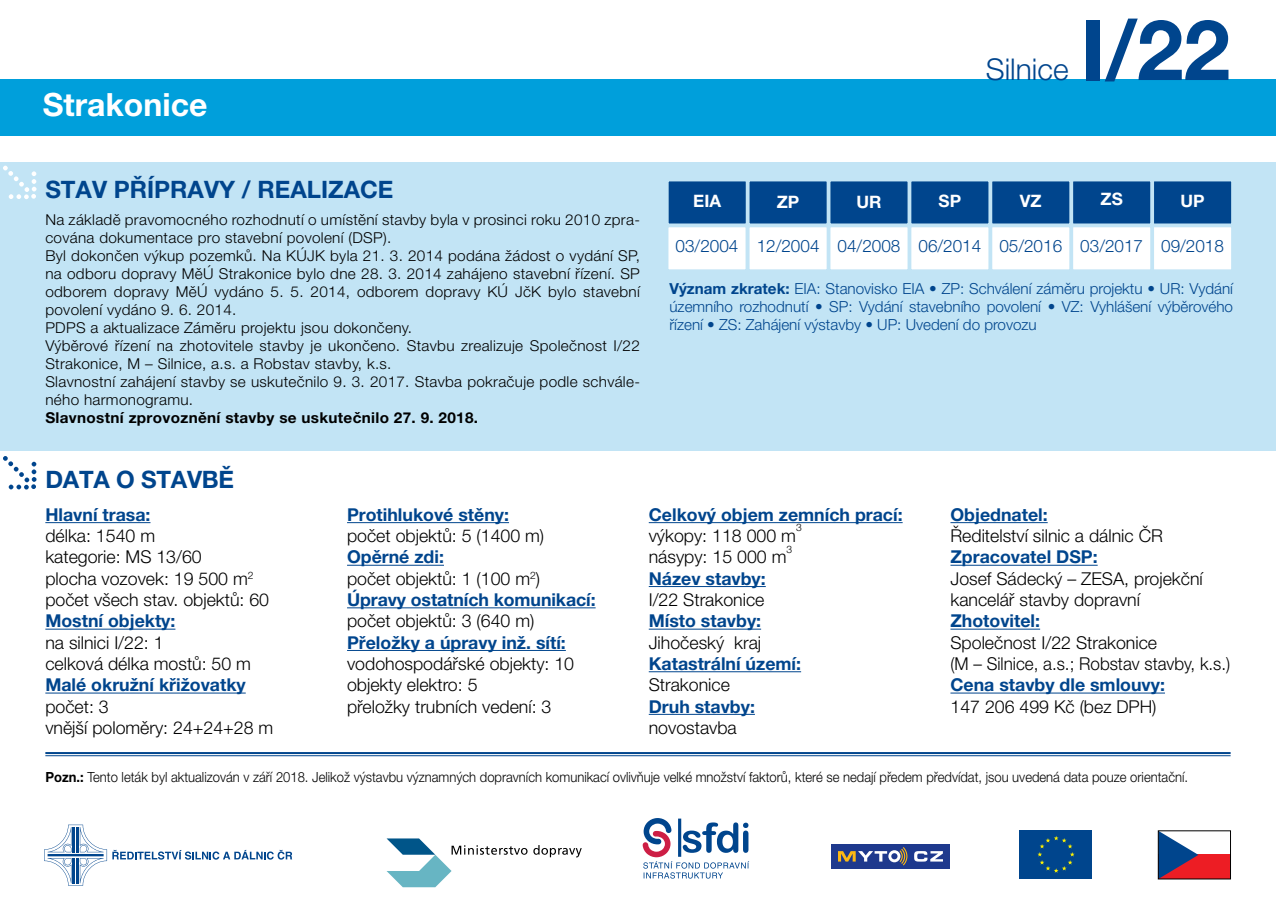
<style>
.page{position:relative;width:1276px;height:908px;background:#fff}
.page>*{position:absolute;margin:0;border:0;box-sizing:border-box;transform-origin:0 0}
.t1{font:700 84px "Helvetica Neue LT Pro";color:#00458d}
.t2{font:700 32px "Helvetica Neue LT Pro";color:#fff}
.t3{font:300 30px "Helvetica Neue LT Pro";color:#00458d}
.t4{font:700 24px "Helvetica Neue LT Pro";color:#00458d}
.t5{font:300 17.8px/21.2px "Helvetica Neue LT Pro";color:#000}
.t6{font:700 17.8px/21.2px "Helvetica Neue LT Pro";color:#00458d}
.t7{font:300 17.2px "Helvetica Neue LT Pro";color:#00458d}
.t8{font:700 17.2px "Helvetica Neue LT Pro";color:#fff}
.t9{font:300 15.2px/18.2px "Helvetica Neue LT Pro";color:#00458d;text-align:justify}
.t10{font:300 15px/18px "Helvetica Neue LT Pro";letter-spacing:.02em;color:#000}
.t11{font:700 15px "Helvetica Neue LT Pro";letter-spacing:.02em;color:#000}
.t12{font:300 14px "Helvetica Neue LT Pro";color:#000;scale:.93 1}
.t13{font:300 10.2px "Helvetica Neue LT Pro";color:#000}
.s1{font-weight:700}
.s2{font-weight:300;color:#000}
</style>
<div class="page">
<div style="left:0;top:79px;width:1276px;height:57px;background:#009fdb"></div>
<div style="left:0;top:162px;width:1276px;height:288px;background:#c2e4f5"></div>
<svg style="left:3px;top:165px;width:34px;height:34px"></svg>
<div style="left:1153px;top:180px;width:79px;height:44px;background:#00458d"></div>
<div style="left:1152px;top:179px;width:81px;height:46px;border:2px solid #c2e4f5"></div>
<div style="left:991px;top:180px;width:79px;height:44px;background:#00458d"></div>
<div style="left:990px;top:179px;width:81px;height:46px;border:2px solid #c2e4f5"></div>
<div style="left:829px;top:180px;width:79px;height:44px;background:#00458d"></div>
<div style="left:828px;top:179px;width:81px;height:46px;border:2px solid #c2e4f5"></div>
<div style="left:1072px;top:180px;width:79px;height:44px;background:#00458d"></div>
<div style="left:1071px;top:179px;width:81px;height:46px;border:2px solid #c2e4f5"></div>
<div style="left:910px;top:180px;width:79px;height:44px;background:#00458d"></div>
<div style="left:909px;top:179px;width:81px;height:46px;border:2px solid #c2e4f5"></div>
<div style="left:748px;top:180px;width:79px;height:44px;background:#00458d"></div>
<div style="left:747px;top:179px;width:81px;height:46px;border:2px solid #c2e4f5"></div>
<div style="left:668px;top:180px;width:78px;height:44px;background:#00458d"></div>
<div style="left:667px;top:179px;width:80px;height:46px;border:2px solid #c2e4f5"></div>
<div style="left:1153px;top:226px;width:79px;height:44px;background:#fff"></div>
<div style="left:1152px;top:225px;width:81px;height:46px;border:2px solid #c2e4f5"></div>
<div style="left:991px;top:226px;width:79px;height:44px;background:#fff"></div>
<div style="left:990px;top:225px;width:81px;height:46px;border:2px solid #c2e4f5"></div>
<div style="left:829px;top:226px;width:79px;height:44px;background:#fff"></div>
<div style="left:828px;top:225px;width:81px;height:46px;border:2px solid #c2e4f5"></div>
<div style="left:1072px;top:226px;width:79px;height:44px;background:#fff"></div>
<div style="left:1071px;top:225px;width:81px;height:46px;border:2px solid #c2e4f5"></div>
<div style="left:910px;top:226px;width:79px;height:44px;background:#fff"></div>
<div style="left:909px;top:225px;width:81px;height:46px;border:2px solid #c2e4f5"></div>
<div style="left:748px;top:226px;width:79px;height:44px;background:#fff"></div>
<div style="left:747px;top:225px;width:81px;height:46px;border:2px solid #c2e4f5"></div>
<div style="left:667px;top:226px;width:79px;height:44px;background:#fff"></div>
<div style="left:666px;top:225px;width:81px;height:46px;border:2px solid #c2e4f5"></div>
<div style="left:1019px;top:830px;width:72px;height:48px;background:#00458d"></div>
<svg style="left:1037px;top:836px;width:37px;height:36px"></svg>
<div style="left:1158px;top:854px;width:72px;height:24px;background:#ed1d24"></div>
<svg style="left:1160px;top:832px;width:38px;height:44px"></svg>
<svg style="left:44px;top:824px;width:248px;height:61px"></svg>
<svg style="left:642px;top:818px;width:107px;height:60px"></svg>
<hr style="left:45px;top:751px;width:1185px;height:2px;background:#00458d">
<hr style="left:45px;top:755px;width:1185px;height:1px;background:#00458d">
<hr style="left:45px;top:522px;width:105px;height:1px;background:#00458d">
<hr style="left:45px;top:628px;width:130px;height:1px;background:#00458d">
<hr style="left:45px;top:692px;width:201px;height:1px;background:#00458d">
<hr style="left:347px;top:522px;width:162px;height:1px;background:#00458d">
<hr style="left:347px;top:564px;width:97px;height:1px;background:#00458d">
<hr style="left:347px;top:607px;width:248px;height:1px;background:#00458d">
<hr style="left:347px;top:649px;width:219px;height:1px;background:#00458d">
<hr style="left:649px;top:522px;width:253px;height:1px;background:#00458d">
<hr style="left:649px;top:586px;width:117px;height:1px;background:#00458d">
<hr style="left:649px;top:628px;width:112px;height:1px;background:#00458d">
<hr style="left:649px;top:671px;width:152px;height:1px;background:#00458d">
<hr style="left:649px;top:713px;width:106px;height:1px;background:#00458d">
<hr style="left:950px;top:522px;width:97px;height:1px;background:#00458d">
<hr style="left:950px;top:564px;width:147px;height:1px;background:#00458d">
<hr style="left:950px;top:628px;width:90px;height:1px;background:#00458d">
<hr style="left:950px;top:692px;width:215px;height:1px;background:#00458d">
<svg style="left:3px;top:456px;width:34px;height:33px"></svg>
<svg style="left:386px;top:838px;width:141px;height:48px"></svg>
<svg style="left:533px;top:845px;width:49px;height:12px"></svg>
<div style="left:831px;top:843px;width:119px;height:24px;background:#1e398d"></div>
<svg style="left:838px;top:847px;width:69px;height:18px"></svg>
<svg style="left:914px;top:851px;width:29px;height:10px"></svg>
<h2 class="t2" style="left:43px;top:85px;width:166px">Strakonice</h2>
<h3 class="t4" style="left:45px;top:175px;width:350px">STAV PŘÍPRAVY / REALIZACE</h3>
<p class="t10" style="left:45px;top:210px;width:596px">Na základě pravomocného rozhodnutí o umístění stavby byla v prosinci roku 2010 zpra&shy;cována dokumentace pro stavební povolení (DSP).<br>Byl dokončen výkup pozemků. Na KÚJK byla 21. 3. 2014 podána žádost o vydání SP, na odboru dopravy MěÚ Strakonice bylo dne 28. 3. 2014 zahájeno stavební řízení. SP odborem dopravy MěÚ vydáno 5. 5. 2014, odborem dopravy KÚ JčK bylo stavební povolení vydáno 9. 6. 2014.<br>PDPS a aktualizace Záměru projektu jsou dokončeny.<br>Výběrové řízení na zhotovitele stavby je ukončeno. Stavbu zrealizuje Společnost I/22<br>Strakonice, M – Silnice, a.s. a Robstav stavby, k.s.<br>Slavnostní zahájení stavby se uskutečnilo 9. 3. 2017. Stavba pokračuje podle schvále&shy;ného harmonogramu.</p>
<p class="t11" style="left:45px;top:408px;width:434px">Slavnostní zprovoznění stavby se uskutečnilo 27. 9. 2018.</p>
<h3 class="t3" style="left:985px;top:51px;width:84px">Silnice</h3>
<h1 class="t1" style="left:1081px;top:-2px;width:151px">I/22</h1>
<p class="t8" style="left:693px;top:190px;width:29px">EIA</p>
<p class="t8" style="left:777px;top:191px;width:24px">ZP</p>
<p class="t8" style="left:856px;top:191px;width:27px">UR</p>
<p class="t8" style="left:938px;top:190px;width:24px">SP</p>
<p class="t8" style="left:1020px;top:190px;width:23px">VZ</p>
<p class="t8" style="left:1100px;top:188px;width:24px">ZS</p>
<p class="t8" style="left:1180px;top:190px;width:26px">UP</p>
<p class="t7" style="left:675px;top:235px;width:550px">03/2004 12/2004 04/2008 06/2014 05/2016 03/2017 09/2018</p>
<p class="t9" style="left:669px;top:279px;width:565px"><span class="s1">Význam zkratek:</span> EIA: Stanovisko EIA • ZP: Schválení záměru projektu • UR: Vydání územního rozhodnutí • SP: Vydání stavebního povolení • VZ: Vyhlášení výběrového řízení • ZS: Zahájení výstavby • UP: Uvedení do provozu</p>
<h3 class="t4" style="left:45px;top:464px;width:190px">DATA O STAVBĚ</h3>
<p class="t6" style="left:45px;top:503px;width:107px">Hlavní trasa:</p>
<p class="t5" style="left:45px;top:524px;width:225px">délka: 1540 m<br>kategorie: MS 13/60<br>plocha vozovek: 19 500 m<sup>2 </sup>počet všech stav. objektů: 60</p>
<p class="t6" style="left:45px;top:609px;width:132px">Mostní objekty:</p>
<p class="t5" style="left:45px;top:631px;width:207px">na silnici I/22: 1<br>celková délka mostů: 50 m</p>
<p class="t6" style="left:45px;top:673px;width:202px">Malé okružní křižovatky</p>
<p class="t5" style="left:45px;top:695px;width:229px">počet: 3<br>vnější poloměry: 24+24+28 m</p>
<p class="t6" style="left:347px;top:503px;width:163px">Protihlukové stěny:</p>
<p class="t5" style="left:347px;top:524px;width:199px">počet objektů: 5 (1400 m)</p>
<p class="t6" style="left:347px;top:546px;width:250px">Opěrné zdi:<br><span class="s2">počet objektů: 1 (100 m</span><sup>2</sup><span class="s2">)<br></span>Úpravy ostatních komunikací:</p>
<p class="t5" style="left:347px;top:609px;width:189px">počet objektů: 3 (640 m)</p>
<p class="t6" style="left:347px;top:631px;width:220px">Přeložky a úpravy inž. sítí:</p>
<p class="t5" style="left:347px;top:652px;width:228px">vodohospodářské objekty: 10 objekty elektro: 5<br>přeložky trubních vedení: 3</p>
<p class="t6" style="left:649px;top:503px;width:255px">Celkový objem zemních prací:</p>
<p class="t5" style="left:649px;top:524px;width:149px">výkopy: 118 000 m</p>
<p class="t13" style="left:796px;top:521px;width:7px">3</p>
<p class="t13" style="left:786px;top:542px;width:7px">3</p>
<p class="t5" style="left:649px;top:546px;width:139px">násypy: 15 000 m</p>
<p class="t6" style="left:649px;top:567px;width:118px">Název stavby:</p>
<p class="t5" style="left:649px;top:588px;width:117px">I/22 Strakonice</p>
<p class="t6" style="left:649px;top:609px;width:114px">Místo stavby:</p>
<p class="t5" style="left:649px;top:631px;width:114px">Jihočeský kraj</p>
<p class="t6" style="left:649px;top:652px;width:154px">Katastrální území:</p>
<p class="t5" style="left:649px;top:673px;width:83px">Strakonice</p>
<p class="t6" style="left:649px;top:695px;width:108px">Druh stavby:</p>
<p class="t5" style="left:649px;top:716px;width:90px">novostavba</p>
<p class="t6" style="left:950px;top:503px;width:99px">Objednatel:</p>
<p class="t5" style="left:950px;top:524px;width:214px">Ředitelství silnic a dálnic ČR</p>
<p class="t6" style="left:950px;top:546px;width:149px">Zpracovatel DSP:</p>
<p class="t5" style="left:950px;top:567px;width:254px">Josef Sádecký – ZESA, projekční kancelář stavby dopravní</p>
<p class="t6" style="left:950px;top:609px;width:91px">Zhotovitel:</p>
<p class="t5" style="left:950px;top:631px;width:281px">Společnost I/22 Strakonice<br>(M – Silnice, a.s.; Robstav stavby, k.s.)</p>
<p class="t6" style="left:950px;top:673px;width:216px">Cena stavby dle smlouvy:</p>
<p class="t5" style="left:950px;top:695px;width:208px">147 206 499 Kč (bez DPH)</p>
<p class="t12" style="left:45px;top:767px;width:1230px"><span class="s1">Pozn.:</span> Tento leták byl aktualizován v září 2018. Jelikož výstavbu významných dopravních komunikací ovlivňuje velké množství faktorů, které se nedají předem předvídat, jsou uvedená data pouze orientační.</p>
</div>
